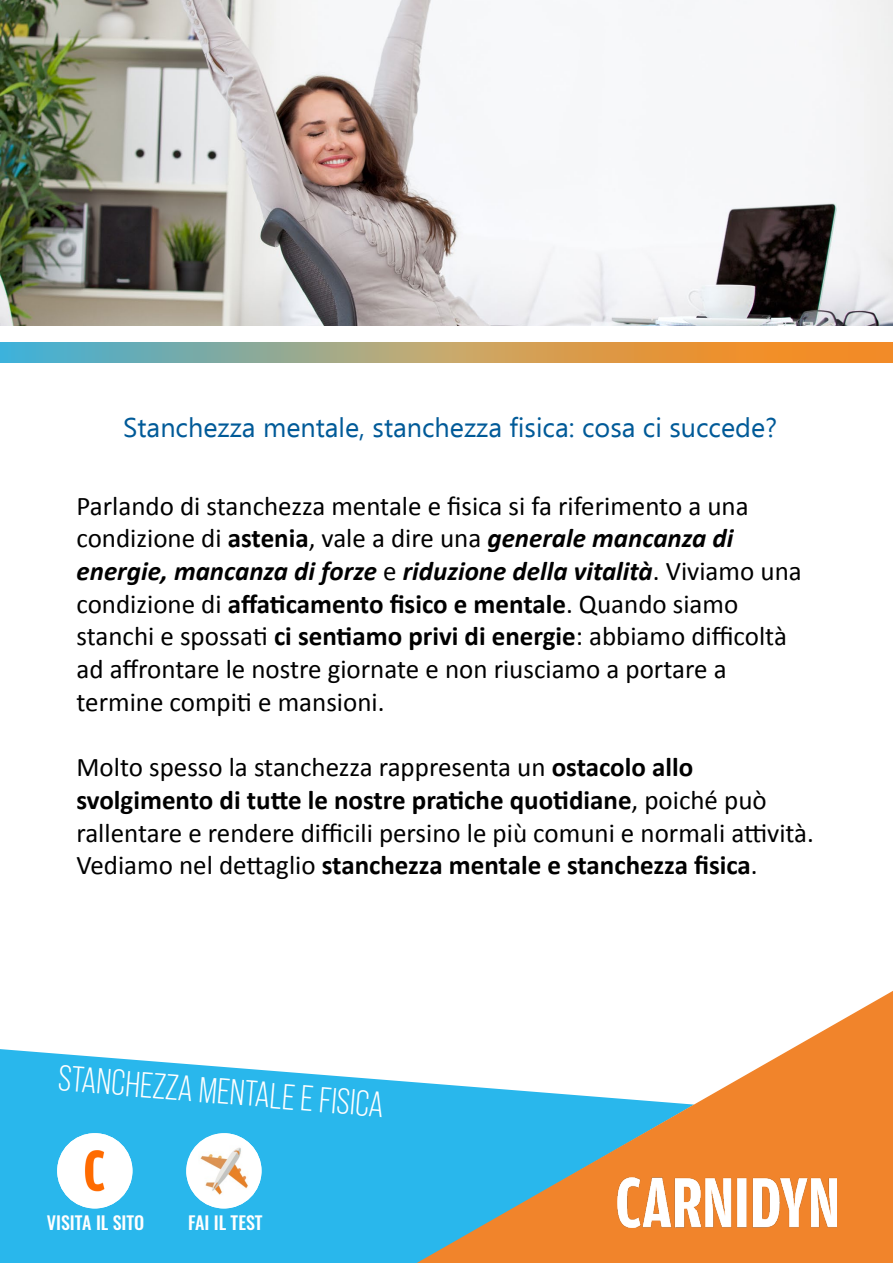
<style>
.page{position:relative;width:893px;height:1263px;background:#fff}
.page>*{position:absolute;margin:0;border:0;box-sizing:border-box;transform-origin:0 0}
.t1{font:36px "Bebas Neue Pro";color:#fff}
.t2{font:27px/32.7px "Calibri";color:#000}
.t3{font:27px "Ebrima";color:#005a98}
.t4{font:500 18px "Oswald";color:#fff}
.s1{font-weight:700}
.s2{font-weight:700;font-style:italic}
</style>
<div class="page">
<svg style="left:0;top:1049px;width:417px;height:214px;background:#3cbded"></svg>
<svg style="left:417px;top:991px;width:476px;height:272px"></svg>
<svg style="left:0;top:343px;width:893px;height:19px;background:#b2a06f"></svg>
<img style="left:57px;top:1133px;width:75px;height:75px;border-radius:38px">
<img style="left:186px;top:1133px;width:75px;height:75px;border-radius:36px">
<img style="left:0;top:0;width:893px;height:325px">
<img style="left:618px;top:1178px;width:219px;height:49px">
<p class="t3" style="left:123px;top:409px;width:656px">Stanchezza mentale, stanchezza fisica: cosa ci succede?</p>
<p class="t2" style="left:77px;top:488px;width:727px">Parlando di stanchezza mentale e fisica si fa riferimento a una condizione di <span class="s1">astenia</span>, vale a dire una <span class="s2">generale mancanza di energie, mancanza di forze</span> e <span class="s2">riduzione della vitalità</span>. Viviamo una condizione di <span class="s1">affaticamento fisico e mentale</span>. Quando siamo stanchi e spossati <span class="s1">ci sentiamo privi di energie</span>: abbiamo difficoltà ad affrontare le nostre giornate e non riusciamo a portare a termine compiti e mansioni.</p>
<p class="t2" style="left:77px;top:750px;width:739px">Molto spesso la stanchezza rappresenta un <span class="s1">ostacolo allo svolgimento di tutte le nostre pratiche quotidiane</span>, poiché può rallentare e rendere difficili persino le più comuni e normali attività.<br>Vediamo nel dettaglio <span class="s1">stanchezza mentale e stanchezza fisica</span>.</p>
<h1 class="t1" style="left:60px;top:1057px;width:328px;rotate:5deg">STANCHEZZA MENTALE E FISICA</h1>
<p class="t4" style="left:47px;top:1207px;width:99px">VISITA IL SITO</p>
<p class="t4" style="left:188px;top:1207px;width:76px">FAI IL TEST</p>
</div>
